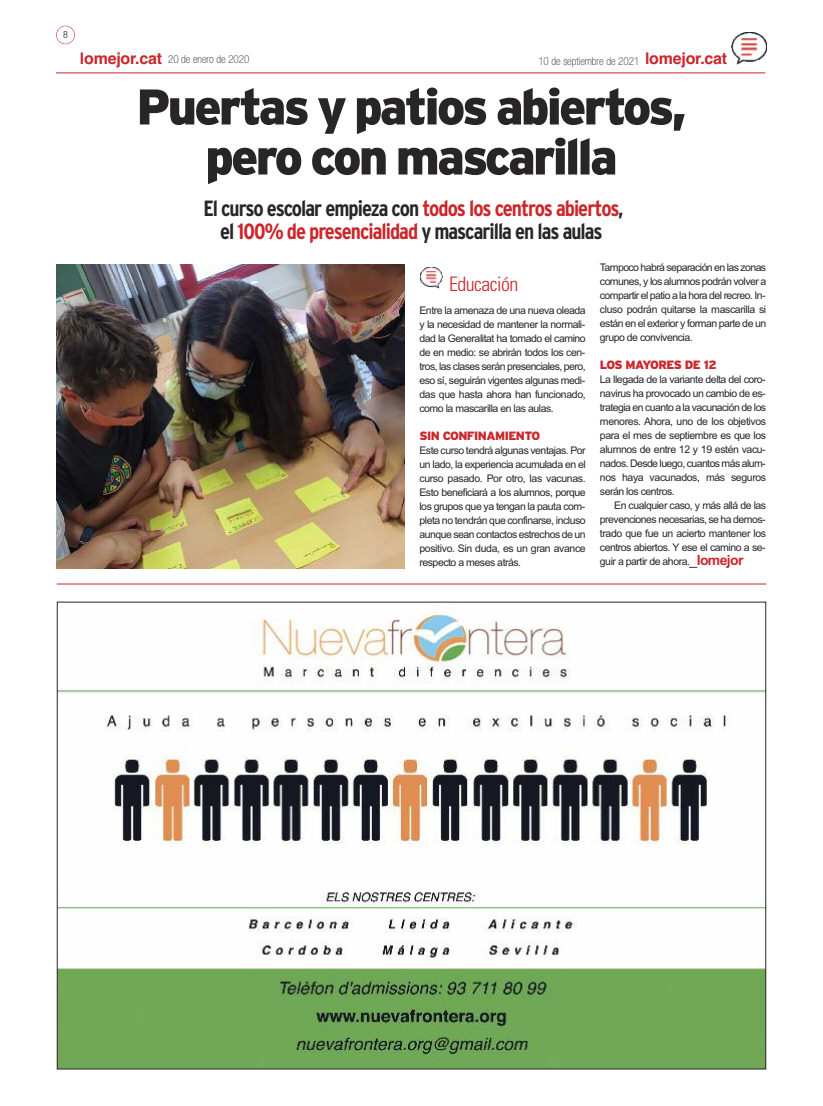
<style>
.page{position:relative;width:823px;height:1106px;background:#fff}
.page>*{position:absolute;margin:0;border:0;box-sizing:border-box;transform-origin:0 0}
.t1{font:900 50px/50px "Interstate";letter-spacing:-.055em;color:#272526;text-align:center}
.t2{font:700 condensed 22px/23px "Interstate";letter-spacing:-.045em;color:#272526;text-align:center}
.t3{font:300 condensed 20px "Univers LT Std";letter-spacing:-.025em;color:#cb262a}
.t4{font:900 12px "Interstate";letter-spacing:-.045em;color:#cb262a}
.t5{font:100 condensed 11px "Helvetica Neue LT Std";color:#272526}
.t6{font:10.5px/14px "Arial";letter-spacing:-.045em;color:#272526;text-align:justify}
.t7{font:300 condensed 10px "Helvetica Neue LT Std";color:#272526}
.s1{font-family:"Helvetica";font-weight:700;font-stretch:normal;font-size:16px;color:#cb262a}
.s2{color:#cb262a}
.s3{font-size:14px}
.s4{font-weight:700;font-size:14px;color:#cb262a}
</style>
<div class="page">
<hr style="left:56px;top:72px;width:709px;height:1px;background:#cb262a">
<img style="left:731px;top:32px;width:34px;height:33px">
<div style="left:56px;top:26px;width:19px;height:18px;border:1px solid #cb262a;border-radius:50%"></div>
<img style="left:59px;top:611px;width:704px;height:456px">
<hr style="left:57px;top:584px;width:708px;height:1px;background:#cb262a">
<img style="left:57px;top:265px;width:347px;height:304px">
<img style="left:420px;top:268px;width:22px;height:21px">
<p class="t7" style="left:63px;top:31px;width:6px">8</p>
<p class="t5" style="left:80px;top:56px;width:171px"><span class="s1">lomejor.cat</span> 20 de enero de 2020</p>
<h1 class="t1" style="left:136px;top:82px;width:551px">Puertas y patios abiertos, pero con mascarilla</h1>
<h2 class="t2" style="left:203px;top:196px;width:421px">El curso escolar empieza con <span class="s2">todos los centros abiertos</span>, el <span class="s2">100% de presencialidad</span> y mascarilla en las aulas</h2>
<p class="t5" style="left:538px;top:57px;width:190px">10 de septiembre de 2021 <span class="s1">lomejor.cat</span></p>
<h3 class="t3" style="left:449px;top:277px;width:71px">Educación</h3>
<p class="t6" style="left:419px;top:303px;width:168px">Entre la amenaza de una nueva oleada y la necesidad de mantener la normali&shy;dad la Generalitat ha tomado el camino de en medio: se abrirán todos los cen&shy;tros, las clases serán presenciales, pero, eso sí, seguirán vigentes algunas medi&shy;das que hasta ahora han funcionado, como la mascarilla en las aulas.</p>
<p class="t4" style="left:419px;top:429px;width:122px">SIN CONFINAMIENTO</p>
<p class="t6" style="left:419px;top:443px;width:168px">Este curso tendrá algunas ventajas. Por un lado, la experiencia acumulada en el curso pasado. Por otro, las vacunas.<br>Esto beneficiará a los alumnos, porque los grupos que ya tengan la pauta com&shy;pleta no tendrán que confinarse, incluso aunque sean contactos estrechos de un positivo. Sin duda, es un gran avance respecto a meses atrás.</p>
<p class="t6" style="left:599px;top:260px;width:168px">Tampoco habrá separación en las zonas comunes, y los alumnos podrán volver a compartir el patio a la hora del recreo. In&shy;cluso podrán quitarse la mascarilla si están en el exterior y forman parte de un grupo de convivencia.</p>
<p class="t4" style="left:599px;top:358px;width:118px">LOS MAYORES DE 12</p>
<p class="t6" style="left:599px;top:372px;width:168px">La llegada de la variante delta del coro&shy;navirus ha provocado un cambio de es&shy;trategia en cuanto a la vacunación de los menores. Ahora, uno de los objetivos para el mes de septiembre es que los alumnos de entre 12 y 19 estén vacu&shy;nados. Desde luego, cuantos más alum&shy;nos haya vacunados, más seguros serán los centros.</p>
<p class="t6" style="left:599px;top:498px;width:168px;text-indent:14px">En cualquier caso, y más allá de las prevenciones necesarias, se ha demos&shy;trado que fue un acierto mantener los centros abiertos. Y ese el camino a se&shy;guir a partir de ahora.<span class="s3">_</span><span class="s4">lomejor</span></p>
</div>
